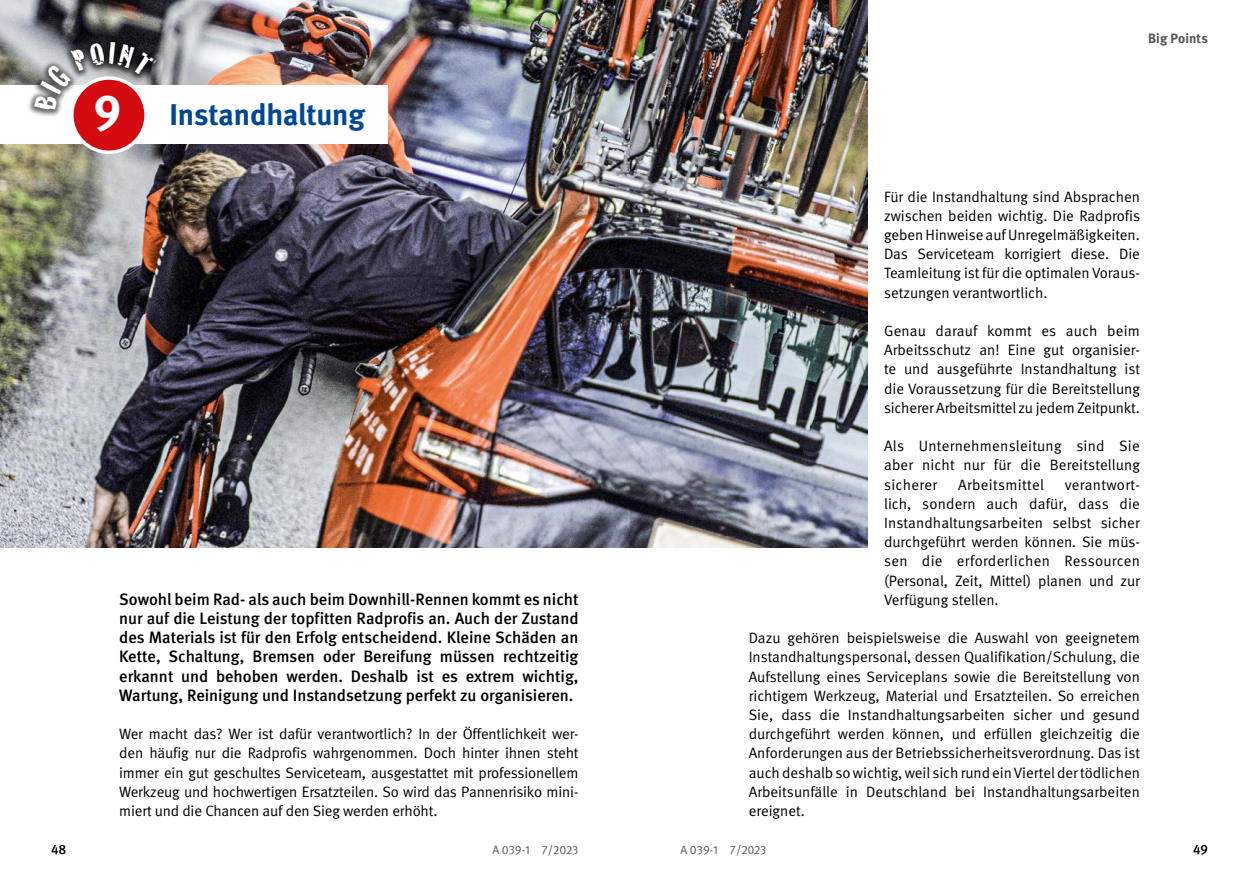
<style>
.page{position:relative;width:1259px;height:893px;background:#fff}
.page>*{position:absolute;margin:0;border:0;box-sizing:border-box;transform-origin:0 0}
.Inhalt_Fließtext{font:700 49.5px "DGUV Meta";color:#fff}
.Überschriften_Headline_20pt_Blau_H1{font:700 30px "DGUV Meta";letter-spacing:-.005em;color:#004893}
.Inhalt_Anleser{font:500 16.5px/19.2px "DGUV Meta";color:#000;text-align:justify}
.Inhalt_Fließtext-2{font:15px/19.2px "DGUV Meta";color:#000;text-align:justify}
.Inhalt_Fließtext-3{font:15px "DGUV Meta";letter-spacing:.02em;color:#000}
.t1{font:700 13.5px "DGUV Meta";letter-spacing:.005em;color:#565655}
.t2{font:500 13.5px "DGUV Meta";color:#000}
.t3{font:12px "DGUV Meta";color:#565655}
</style>
<div class="page">
<img style="left:0;top:0;width:867px;height:547px">
<div style="left:0;top:85px;width:387px;height:59px;background:#fff"></div>
<svg style="left:23px;top:11px;width:144px;height:140px"></svg>
<p class="Inhalt_Fließtext" style="left:94px;top:82px;width:29px">9</p>
<h1 class="Überschriften_Headline_20pt_Blau_H1" style="left:169px;top:96px;width:197px">Instandhaltung</h1>
<p class="Inhalt_Anleser" style="left:119px;top:590px;width:461px">Sowohl beim Rad- als auch beim Downhill-Rennen kommt es nicht nur auf die Leistung der topfitten Radprofis an. Auch der Zustand des Materials ist für den Erfolg entscheidend. Kleine Schäden an Kette, Schaltung, Bremsen oder Bereifung müssen rechtzeitig erkannt und behoben werden. Deshalb ist es extrem wichtig, Wartung, Reinigung und Instandsetzung perfekt zu organisieren.</p>
<p class="Inhalt_Fließtext-2" style="left:119px;top:725px;width:461px">Wer macht das? Wer ist dafür verantwortlich? In der Öffentlichkeit wer&shy;den häufig nur die Radprofis wahrgenommen. Doch hinter ihnen steht immer ein gut geschultes Serviceteam, ausgestattet mit professionellem Werkzeug und hochwertigen Ersatzteilen. So wird das Pannenrisiko mini&shy;miert und die Chancen auf den Sieg werden erhöht.</p>
<p class="t1" style="left:1148px;top:31px;width:61px">Big Points</p>
<p class="Inhalt_Fließtext-2" style="left:884px;top:187px;width:257px">Für die Instandhaltung sind Absprachen zwischen beiden wichtig. Die Radprofis geben Hinweise auf Unregelmäßigkeiten.<br>Das Serviceteam korrigiert diese. Die Teamleitung ist für die optimalen Voraus&shy;setzungen verantwortlich.</p>
<p class="Inhalt_Fließtext-2" style="left:884px;top:321px;width:257px">Genau darauf kommt es auch beim Arbeitsschutz an! Eine gut organisier&shy;te und ausgeführte Instandhaltung ist die Voraussetzung für die Bereitstellung sicherer Arbeitsmittel zu jedem Zeitpunkt.</p>
<p class="Inhalt_Fließtext-2" style="left:884px;top:437px;width:257px">Als Unternehmensleitung sind Sie aber nicht nur für die Bereitstellung sicherer</p>
<p class="Inhalt_Fließtext-3" style="left:958px;top:476px;width:87px">Arbeitsmittel</p>
<p class="Inhalt_Fließtext-2" style="left:884px;top:475px;width:257px;text-indent:181px">verantwort&shy;lich, sondern auch dafür, dass die Instandhaltungsarbeiten selbst sicher durchgeführt werden können. Sie müs&shy;sen die erforderlichen Ressourcen (Personal, Zeit, Mittel) planen und zur Verfügung stellen.</p>
<p class="Inhalt_Fließtext-2" style="left:748px;top:629px;width:393px">Dazu gehören beispielsweise die Auswahl von geeignetem Instandhaltungspersonal, dessen Qualifikation/Schulung, die Aufstellung eines Serviceplans sowie die Bereitstellung von richtigem Werkzeug, Material und Ersatzteilen. So erreichen Sie, dass die Instandhaltungsarbeiten sicher und gesund durchgeführt werden können, und erfüllen gleichzeitig die Anforderungen aus der Betriebssicherheitsverordnung. Das ist auch deshalb so wichtig, weil sich rund ein Viertel der tödlichen Arbeitsunfälle in Deutschland bei Instandhaltungsarbeiten ereignet.</p>
<p class="t2" style="left:51px;top:842px;width:17px">48</p>
<p class="t2" style="left:1193px;top:842px;width:16px">49</p>
<p class="t3" style="left:492px;top:843px;width:87px">A 039-1 7/2023</p>
<p class="t3" style="left:680px;top:843px;width:87px">A 039-1 7/2023</p>
</div>
